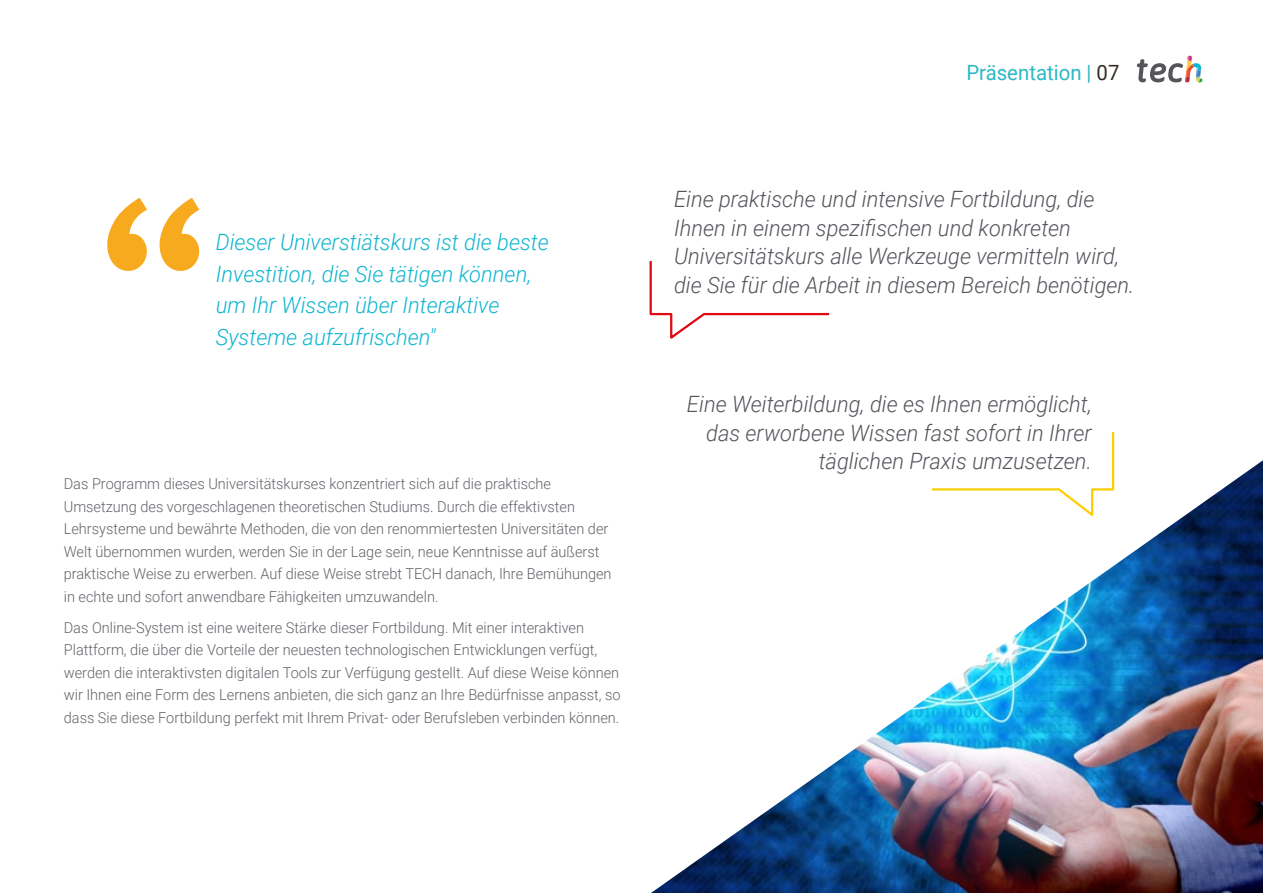
<style>
.page{position:relative;width:1263px;height:893px;background:#fff}
.page>*{position:absolute;margin:0;border:0;box-sizing:border-box;transform-origin:0 0}
.t1{font:italic 300 22.5px/28.5px "Roboto";color:#52555b;text-align:right}
.t2{font:italic 300 22.5px/31.5px "Roboto";color:#0fb6cf}
.t3{font:21px "Roboto";color:#2db8c5}
.t4{font:300 15px/22.5px "Roboto";color:#61646a}
.s1{color:#312e20}
</style>
<div class="page">
<svg style="left:107px;top:198px;width:92px;height:73px"></svg>
<svg style="left:1111px;top:432px;width:4px;height:28px"></svg>
<svg style="left:649px;top:261px;width:181px;height:78px"></svg>
<svg style="left:1137px;top:56px;width:65px;height:27px"></svg>
<img style="left:651px;top:460px;width:612px;height:433px">
<h1 class="t2" style="left:216px;top:226px;width:334px">Dieser Universtiätskurs ist die beste Investition, die Sie tätigen können, um Ihr Wissen über Interaktive Systeme aufzufrischen"</h1>
<p class="t4" style="left:64px;top:472px;width:549px">Das Programm dieses Universitätskurses konzentriert sich auf die praktische Umsetzung des vorgeschlagenen theoretischen Studiums. Durch die effektivsten Lehrsysteme und bewährte Methoden, die von den renommiertesten Universitäten der Welt übernommen wurden, werden Sie in der Lage sein, neue Kenntnisse auf äußerst praktische Weise zu erwerben. Auf diese Weise strebt TECH danach, Ihre Bemühungen in echte und sofort anwendbare Fähigkeiten umzuwandeln.</p>
<p class="t4" style="left:64px;top:616px;width:558px">Das Online-System ist eine weitere Stärke dieser Fortbildung. Mit einer interaktiven Plattform, die über die Vorteile der neuesten technologischen Entwicklungen verfügt, werden die interaktivsten digitalen Tools zur Verfügung gestellt. Auf diese Weise können wir Ihnen eine Form des Lernens anbieten, die sich ganz an Ihre Bedürfnisse anpasst, so dass Sie diese Fortbildung perfekt mit Ihrem Privat- oder Berufsleben verbinden können.</p>
<h2 class="t3" style="left:966px;top:57px;width:155px">Präsentation | <span class="s1">07</span></h2>
<h1 class="t1" style="left:674px;top:184px;width:462px;text-align:left">Eine praktische und intensive Fortbildung, die Ihnen in einem spezifischen und konkreten Universitätskurs alle Werkzeuge vermitteln wird, die Sie für die Arbeit in diesem Bereich benötigen.</h1>
<h1 class="t1" style="left:687px;top:389px;width:406px">Eine Weiterbildung, die es Ihnen ermöglicht, das erworbene Wissen fast sofort in Ihrer täglichen Praxis umzusetzen.</h1>
</div>
